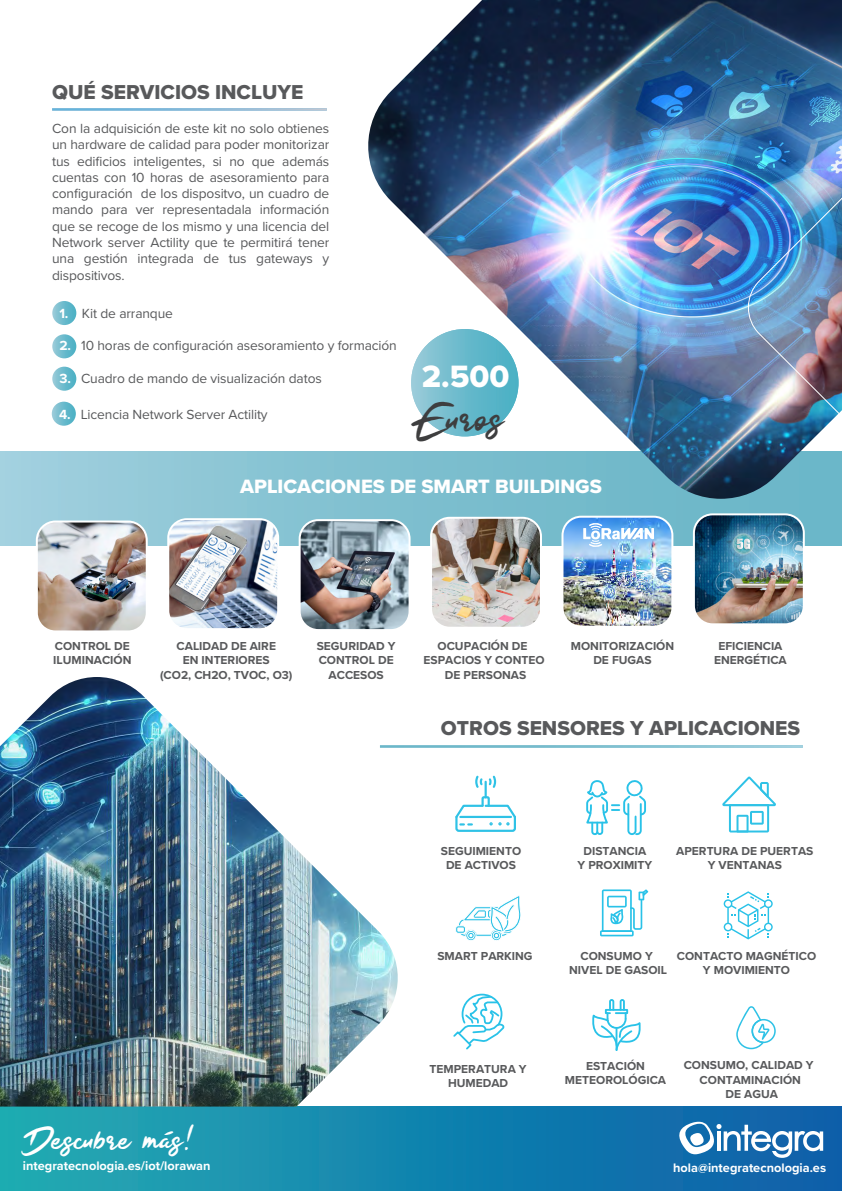
<style>
.page{position:relative;width:842px;height:1191px;background:#fff}
.page>*{position:absolute;margin:0;border:0;box-sizing:border-box;transform-origin:0 0}
.t1{font:44px "Stray Bullets Rough";color:#3e3e3f}
.t2{font:32px "Proxima Nova Extrabld";color:#fff}
.t3{font:20.9px "Proxima Nova Extrabld";color:#58595b}
.t4{font:20px "Proxima Nova Extrabld";color:#fff}
.t5{font:13.7px/16.3px "Proxima Nova";letter-spacing:-.01em;color:#58595b;text-align:justify}
.t6{font:700 12.8px "Proxima Nova";color:#fff}
.t7{font:700 12px/14.4px "Proxima Nova";color:#58595b;text-align:center}
.s1{font-weight:700;color:#fff}
</style>
<div class="page">
<div style="left:0;top:1106px;width:842px;height:85px;background:linear-gradient(to right,#21abb3,#0a5da9)"></div>
<div style="left:0;top:452px;width:842px;height:94px;background:linear-gradient(to right,#9dcedc,#65b3c5)"></div>
<img style="left:361px;top:0;width:481px;height:499px">
<img style="left:743px;top:163px;width:99px;height:289px">
<svg style="left:52px;top:108px;width:275px;height:3px"></svg>
<svg style="left:586px;top:780px;width:60px;height:56px"></svg>
<svg style="left:453px;top:993px;width:51px;height:57px"></svg>
<svg style="left:456px;top:776px;width:60px;height:55px"></svg>
<div style="left:52px;top:301px;width:24px;height:24px;background:linear-gradient(to right,#98cbd8,#4aafc4);border-radius:12px"></div>
<svg style="left:52px;top:334px;width:24px;height:24px"></svg>
<div style="left:52px;top:367px;width:24px;height:24px;background:linear-gradient(to right,#9cccda,#48aec3);border-radius:12px"></div>
<svg style="left:676px;top:1121px;width:147px;height:36px"></svg>
<svg style="left:400px;top:745px;width:403px;height:2px"></svg>
<img style="left:0;top:677px;width:400px;height:429px">
<img style="left:37px;top:521px;width:110px;height:108px">
<div style="left:36px;top:520px;width:112px;height:112px;border:2px solid #fff;border-radius:19px"></div>
<img style="left:168px;top:519px;width:110px;height:108px">
<div style="left:167px;top:518px;width:112px;height:112px;border:2px solid #fff;border-radius:19px"></div>
<img style="left:300px;top:520px;width:110px;height:108px">
<div style="left:299px;top:519px;width:112px;height:112px;border:2px solid #fff;border-radius:19px"></div>
<img style="left:431px;top:518px;width:110px;height:107px">
<div style="left:430px;top:517px;width:112px;height:111px;border:2px solid #fff;border-radius:19px"></div>
<img style="left:562px;top:517px;width:110px;height:107px">
<div style="left:561px;top:516px;width:112px;height:111px;border:2px solid #fff;border-radius:19px"></div>
<img style="left:694px;top:514px;width:110px;height:108px">
<div style="left:693px;top:513px;width:112px;height:112px;border:2px solid #fff;border-radius:19px"></div>
<svg style="left:583px;top:523px;width:71px;height:24px"></svg>
<svg style="left:592px;top:999px;width:49px;height:52px"></svg>
<svg style="left:52px;top:402px;width:24px;height:24px"></svg>
<div style="left:411px;top:329px;width:107px;height:107px;background:linear-gradient(to right,#96c9d8,#43adc2);border-radius:54px"></div>
<svg style="left:722px;top:776px;width:54px;height:56px"></svg>
<svg style="left:600px;top:889px;width:48px;height:47px"></svg>
<svg style="left:455px;top:895px;width:66px;height:46px"></svg>
<svg style="left:736px;top:1006px;width:40px;height:43px"></svg>
<svg style="left:724px;top:891px;width:49px;height:48px"></svg>
<svg style="left:411px;top:401px;width:43px;height:40px"></svg>
<svg style="left:460px;top:413px;width:15px;height:18px"></svg>
<div style="left:22px;top:1126px;width:110px;height:30px;background:#22a5b1"></div>
<div style="left:142px;top:1124px;width:52px;height:32px;background:#1f9cb1"></div>
<h3 class="t3" style="left:52px;top:76px;width:253px">QUÉ SERVICIOS INCLUYE</h3>
<p class="t5" style="left:52px;top:120px;width:279px">Con la adquisición de este kit no solo obtienes un hardware de calidad para poder monitorizar tus edificios inteligentes, si no que además cuentas con 10 horas de asesoramiento para configuración de los dispositvo, un cuadro de mando para ver representadala información que se recoge de los mismo y una licencia del Network server Actility que te permitirá tener una gestión integrada de tus gateways y dispositivos.</p>
<p class="t5" style="left:59px;top:304px;width:115px"><span class="s1">1.</span> Kit de arranque</p>
<p class="t5" style="left:59px;top:337px;width:339px"><span class="s1">2.</span> 10 horas de configuración asesoramiento y formación</p>
<p class="t5" style="left:59px;top:369px;width:264px"><span class="s1">3.</span> Cuadro de mando de visualización datos</p>
<h2 class="t2" style="left:422px;top:352px;width:89px">2.500</h2>
<p class="t5" style="left:59px;top:405px;width:210px"><span class="s1">4.</span> Licencia Network Server Actility</p>
<h1 class="t1" style="left:446px;top:385px;width:59px">◆ □▲</h1>
<h3 class="t4" style="left:240px;top:471px;width:363px">APLICACIONES DE SMART BUILDINGS</h3>
<p class="t7" style="left:53px;top:638px;width:80px;text-align:left">CONTROL DE<br>ILUMINACIÓN</p>
<p class="t7" style="left:571px;top:638px;width:105px">MONITORIZACIÓN<br>DE FUGAS</p>
<p class="t7" style="left:714px;top:638px;width:74px">EFICIENCIA<br>ENERGÉTICA</p>
<p class="t7" style="left:160px;top:638px;width:134px">CALIDAD DE AIRE<br>EN INTERIORES<br>(CO2, CH2O, TVOC, O3)</p>
<p class="t7" style="left:317px;top:638px;width:80px">SEGURIDAD Y<br>CONTROL DE<br>ACCESOS</p>
<p class="t7" style="left:424px;top:638px;width:123px">OCUPACIÓN DE<br>ESPACIOS Y CONTEO<br>DE PERSONAS</p>
<h3 class="t3" style="left:441px;top:713px;width:361px">OTROS SENSORES Y APLICACIONES</h3>
<p class="t7" style="left:441px;top:843px;width:82px">SEGUIMIENTO<br>DE ACTIVOS</p>
<p class="t7" style="left:577px;top:843px;width:76px">DISTANCIA<br>Y PROXIMITY</p>
<p class="t7" style="left:676px;top:843px;width:139px">APERTURA DE PUERTAS<br>Y VENTANAS</p>
<p class="t7" style="left:437px;top:948px;width:97px">SMART PARKING</p>
<p class="t7" style="left:677px;top:948px;width:141px">CONTACTO MAGNÉTICO<br>Y MOVIMIENTO</p>
<p class="t7" style="left:569px;top:948px;width:100px">CONSUMO Y<br>NIVEL DE GASOIL</p>
<p class="t6" style="left:23px;top:1155px;width:189px">integratecnologia.es/iot/lorawan</p>
<p class="t7" style="left:430px;top:1061px;width:99px">TEMPERATURA Y<br>HUMEDAD</p>
<p class="t7" style="left:565px;top:1058px;width:103px">ESTACIÓN<br>METEOROLÓGICA</p>
<p class="t7" style="left:684px;top:1057px;width:131px">CONSUMO, CALIDAD Y<br>CONTAMINACIÓN<br>DE AGUA</p>
<p class="t6" style="left:673px;top:1158px;width:154px">hola@integratecnologia.es</p>
</div>
